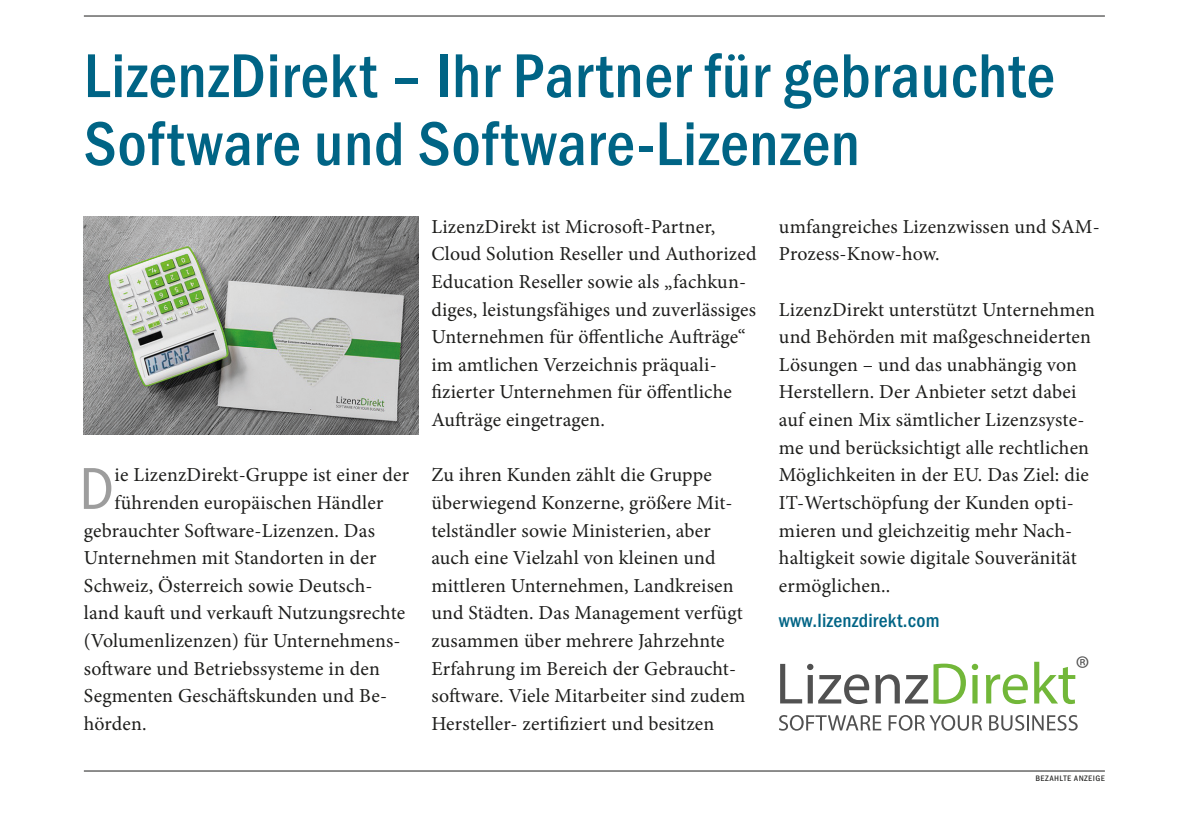
<style>
.page{position:relative;width:1190px;height:813px;background:#fff}
.page>*{position:absolute;margin:0;border:0;box-sizing:border-box;transform-origin:0 0}
.t1{font:500 64px/68px "Franklin Gothic URW Cond";letter-spacing:.01em;color:#006485}
.t2{font:61.2px "Franklin Gothic URW Cond";color:#9d9d9d}
.t3{font:300 36px "Myriad Pro";color:#515151}
.t4{font:19.8px/27.6px "Minion Pro";letter-spacing:.01em;color:#1d1d1b}
.t5{font:500 19.8px "Franklin Gothic URW Cond";letter-spacing:.01em;color:#006485}
.t6{font:10.8px "Franklin Gothic URW Cond";letter-spacing:.03em;color:#1d1d1b}
</style>
<div class="page">
<hr style="left:84px;top:770px;width:1020px;height:1px;background:#1d1d1b">
<hr style="left:84px;top:16px;width:1020px;height:1px;background:#1d1d1b">
<img style="left:84px;top:216px;width:334px;height:218px">
<svg style="left:780px;top:663px;width:89px;height:41px"></svg>
<svg style="left:875px;top:674px;width:24px;height:29px"></svg>
<svg style="left:905px;top:663px;width:60px;height:41px"></svg>
<svg style="left:971px;top:663px;width:7px;height:40px"></svg>
<svg style="left:985px;top:674px;width:42px;height:30px"></svg>
<svg style="left:1034px;top:661px;width:41px;height:43px"></svg>
<svg style="left:779px;top:715px;width:102px;height:15px"></svg>
<svg style="left:888px;top:715px;width:94px;height:15px"></svg>
<svg style="left:989px;top:715px;width:88px;height:15px"></svg>
<h1 class="t1" style="left:84px;top:37px;width:972px">LizenzDirekt – Ihr Partner für gebrauchte<br>Software und Software-Lizenzen</h1>
<h2 class="t2" style="left:80px;top:444px;width:36px">D</h2>
<p class="t4" style="left:115px;top:461px;width:296px">ie LizenzDirekt-Gruppe ist einer der</p>
<p class="t4" style="left:115px;top:489px;width:270px">führenden europäischen Händler</p>
<p class="t4" style="left:84px;top:516px;width:292px">gebrauchter Software-Lizenzen. Das</p>
<p class="t4" style="left:84px;top:544px;width:294px">Unternehmen mit Standorten in der</p>
<p class="t4" style="left:84px;top:571px;width:290px">Schweiz, Österreich sowie Deutsch-</p>
<p class="t4" style="left:84px;top:599px;width:323px">land kauft und verkauft Nutzungsrechte</p>
<p class="t4" style="left:84px;top:627px;width:318px">(Volumenlizenzen) für Unternehmens-</p>
<p class="t4" style="left:84px;top:654px;width:297px">software und Betriebssysteme in den</p>
<p class="t4" style="left:84px;top:682px;width:305px">Segmenten Geschäftskunden und Be-</p>
<p class="t4" style="left:84px;top:709px;width:64px">hörden.</p>
<p class="t4" style="left:431px;top:213px;width:327px">LizenzDirekt ist Microsoft-Partner, Cloud Solution Reseller und Authorized Education Reseller sowie als „fachkun&shy;diges, leistungsfähiges und zuverlässiges Unternehmen für öffentliche Aufträge“ im amtlichen Verzeichnis präquali&shy;fizierter Unternehmen für öffentliche Aufträge eingetragen.</p>
<p class="t4" style="left:431px;top:461px;width:315px">Zu ihren Kunden zählt die Gruppe überwiegend Konzerne, größere Mit&shy;telständler sowie Ministerien, aber auch eine Vielzahl von kleinen und mittleren Unternehmen, Landkreisen und Städten. Das Management verfügt zusammen über mehrere Jahrzehnte Erfahrung im Bereich der Gebraucht&shy;software. Viele Mitarbeiter sind zudem Hersteller- zertifiziert und besitzen</p>
<p class="t4" style="left:779px;top:213px;width:322px">umfangreiches Lizenzwissen und SAM-<br>Prozess-Know-how.</p>
<p class="t4" style="left:779px;top:295px;width:317px">LizenzDirekt unterstützt Unternehmen und Behörden mit maßgeschneiderten Lösungen – und das unabhängig von Herstellern. Der Anbieter setzt dabei auf einen Mix sämtlicher Lizenzsyste&shy;me und berücksichtigt alle rechtlichen Möglichkeiten in der EU. Das Ziel: die IT-Wertschöpfung der Kunden opti&shy;mieren und gleichzeitig mehr Nach&shy;haltigkeit sowie digitale Souveränität ermöglichen..</p>
<p class="t5" style="left:779px;top:606px;width:162px">www.lizenzdirekt.com</p>
<h3 class="t3" style="left:1075px;top:647px;width:16px">®</h3>
<p class="t6" style="left:1035px;top:769px;width:71px">bezahlte anzeige</p>
</div>
